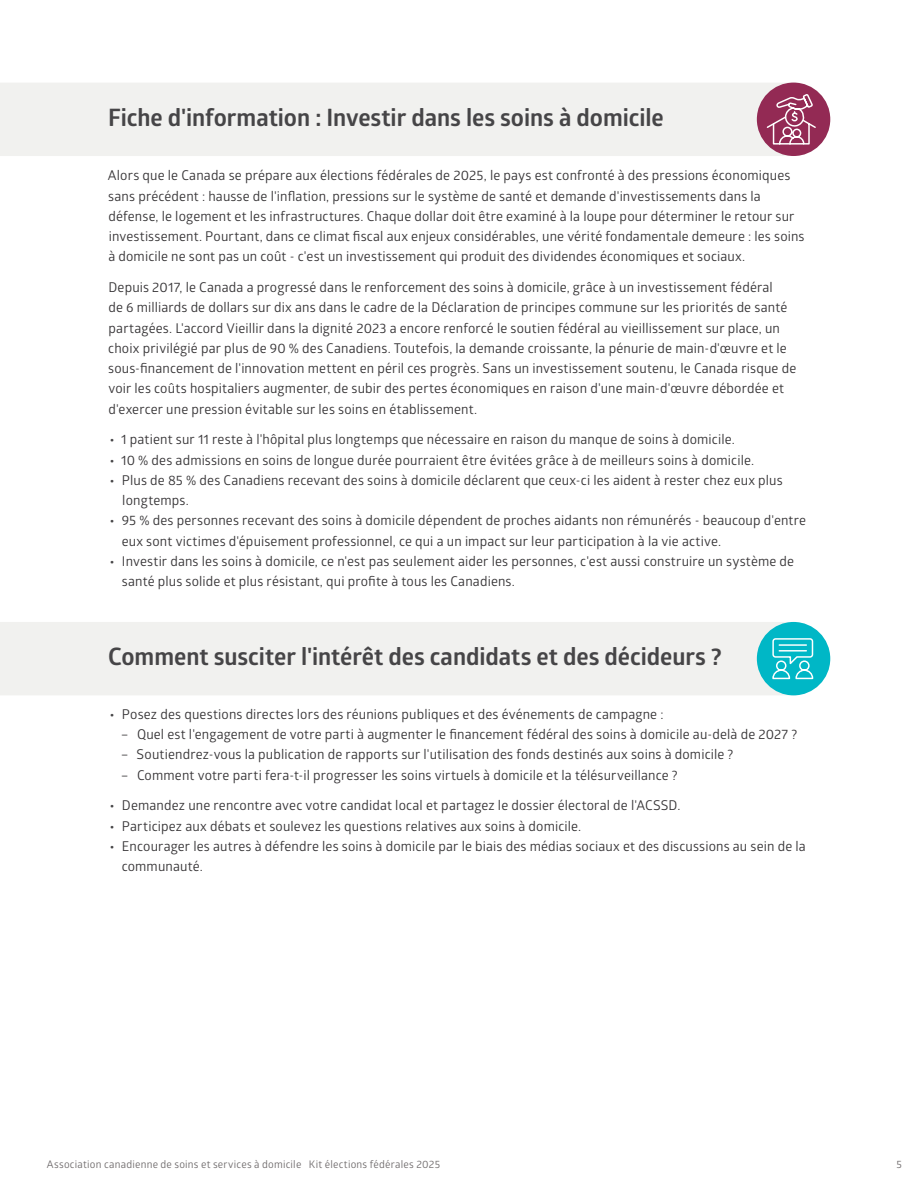
<style>
.page{position:relative;width:918px;height:1188px;background:#fff}
.page>*{position:absolute;margin:0;border:0;box-sizing:border-box;transform-origin:0 0}
.t1{font:700 24px "Glober";color:#464547}
.t2{font:13.5px/20.2px "Glober";letter-spacing:.01em;color:#363436}
.t3{font:10.5px "Glober";letter-spacing:.02em;color:#6f6b6c}
.s1{font-weight:700;color:#464547}
</style>
<div class="page">
<div style="left:0;top:83px;width:830px;height:73px;background:#f1f1ef"></div>
<div style="left:757px;top:83px;width:73px;height:73px;background:#932a54;border-radius:50%"></div>
<svg style="left:765px;top:93px;width:51px;height:52px"></svg>
<div style="left:0;top:622px;width:830px;height:73px;background:#f1f1ef"></div>
<div style="left:757px;top:622px;width:73px;height:73px;background:#00b7c6;border-radius:50%"></div>
<svg style="left:772px;top:638px;width:42px;height:42px"></svg>
<h1 class="t1" style="left:108px;top:101px;width:557px">Fiche d'information : Investir dans les soins à domicile</h1>
<p class="t2" style="left:108px;top:165px;width:698px">Alors que le Canada se prépare aux élections fédérales de 2025, le pays est confronté à des pressions économiques sans précédent : hausse de l'inflation, pressions sur le système de santé et demande d'investissements dans la défense, le logement et les infrastructures. Chaque dollar doit être examiné à la loupe pour déterminer le retour sur investissement. Pourtant, dans ce climat fiscal aux enjeux considérables, une vérité fondamentale demeure : les soins à domicile ne sont pas un coût - c'est un investissement qui produit des dividendes économiques et sociaux.</p>
<p class="t2" style="left:108px;top:276px;width:690px">Depuis 2017, le Canada a progressé dans le renforcement des soins à domicile, grâce à un investissement fédéral<br>de 6 milliards de dollars sur dix ans dans le cadre de la Déclaration de principes commune sur les priorités de santé partagées. L'accord Vieillir dans la dignité 2023 a encore renforcé le soutien fédéral au vieillissement sur place, un choix privilégié par plus de 90 % des Canadiens. Toutefois, la demande croissante, la pénurie de main-d'œuvre et le sous-financement de l'innovation mettent en péril ces progrès. Sans un investissement soutenu, le Canada risque de voir les coûts hospitaliers augmenter, de subir des pertes économiques en raison d'une main-d'œuvre débordée et d'exercer une pression évitable sur les soins en établissement.</p>
<p class="t2" style="left:110px;top:429px;width:626px"><span class="s1">•</span> 1 patient sur 11 reste à l'hôpital plus longtemps que nécessaire en raison du manque de soins à domicile.</p>
<p class="t2" style="left:110px;top:449px;width:646px"><span class="s1">•</span> 10 % des admissions en soins de longue durée pourraient être évitées grâce à de meilleurs soins à domicile.</p>
<p class="t2" style="left:122px;top:469px;width:662px;text-indent:-12px"><span class="s1">•</span> Plus de 85 % des Canadiens recevant des soins à domicile déclarent que ceux-ci les aident à rester chez eux plus longtemps.</p>
<p class="t2" style="left:122px;top:510px;width:686px;text-indent:-12px"><span class="s1">•</span> 95 % des personnes recevant des soins à domicile dépendent de proches aidants non rémunérés - beaucoup d'entre eux sont victimes d'épuisement professionnel, ce qui a un impact sur leur participation à la vie active.</p>
<p class="t2" style="left:122px;top:550px;width:674px;text-indent:-12px"><span class="s1">•</span> Investir dans les soins à domicile, ce n'est pas seulement aider les personnes, c'est aussi construire un système de santé plus solide et plus résistant, qui profite à tous les Canadiens.</p>
<h1 class="t1" style="left:108px;top:639px;width:615px">Comment susciter l'intérêt des candidats et des décideurs ?</h1>
<p class="t2" style="left:110px;top:703px;width:555px"><span class="s1">•</span> Posez des questions directes lors des réunions publiques et des événements de campagne :</p>
<p class="t2" style="left:121px;top:723px;width:678px">– Quel est l'engagement de votre parti à augmenter le financement fédéral des soins à domicile au-delà de 2027 ?</p>
<p class="t2" style="left:121px;top:744px;width:614px">– Soutiendrez-vous la publication de rapports sur l'utilisation des fonds destinés aux soins à domicile ?</p>
<p class="t2" style="left:121px;top:764px;width:558px">– Comment votre parti fera-t-il progresser les soins virtuels à domicile et la télésurveillance ?</p>
<p class="t2" style="left:110px;top:795px;width:572px"><span class="s1">•</span> Demandez une rencontre avec votre candidat local et partagez le dossier électoral de l'ACSSD.</p>
<p class="t2" style="left:110px;top:815px;width:473px"><span class="s1">•</span> Participez aux débats et soulevez les questions relatives aux soins à domicile.</p>
<p class="t2" style="left:122px;top:835px;width:686px;text-indent:-12px"><span class="s1">•</span> Encourager les autres à défendre les soins à domicile par le biais des médias sociaux et des discussions au sein de la communauté.</p>
<p class="t3" style="left:47px;top:1157px;width:395px">Association canadienne de soins et services à domicile Kit élections fédérales 2025</p>
<p class="t3" style="left:896px;top:1157px;width:7px">5</p>
</div>
